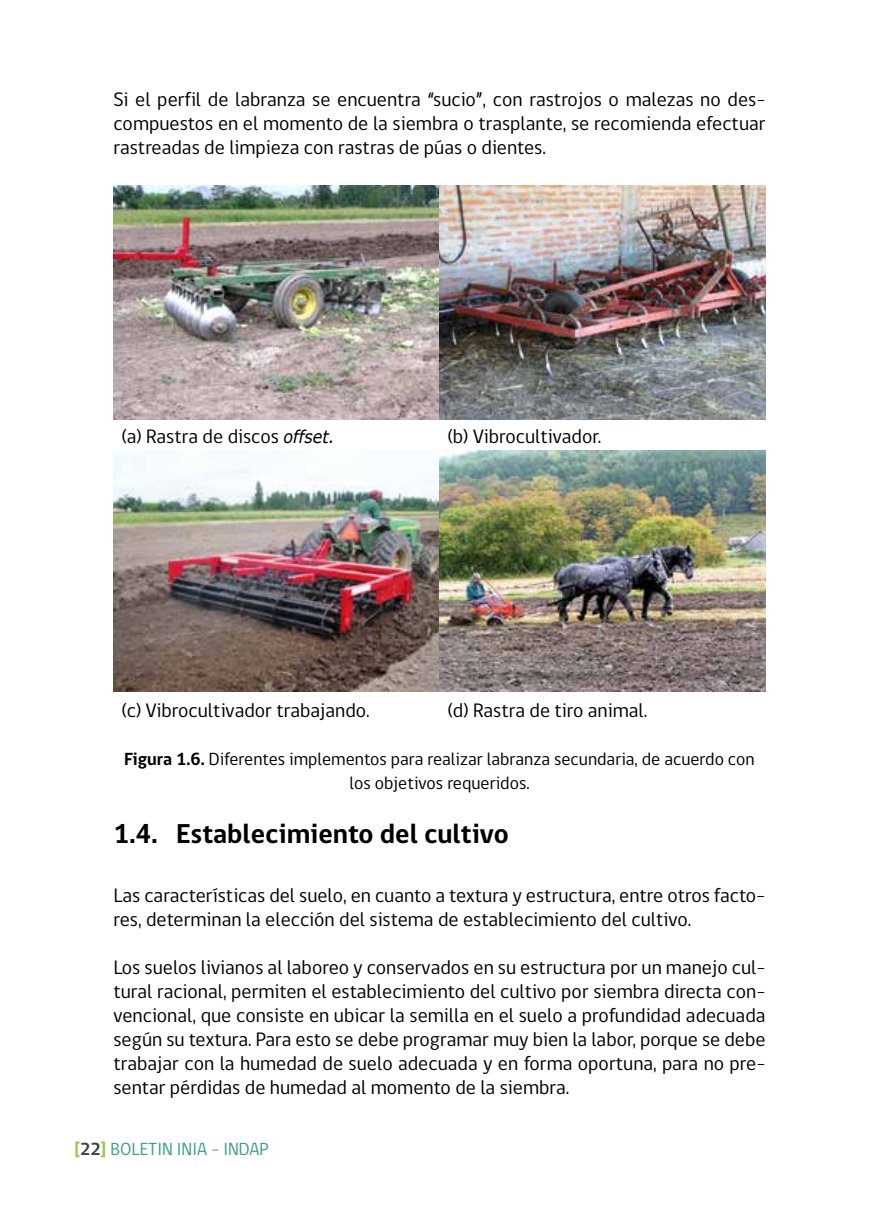
<style>
.page{position:relative;width:879px;height:1219px;background:#fff}
.page>*{position:absolute;margin:0;border:0;box-sizing:border-box;transform-origin:0 0}
.t1{font:700 28px "gob CL";color:#000}
.t2{font:20px/24px "gob CL";color:#000;text-align:justify}
.t3{font:18px/24px "gob CL";color:#000;text-align:center}
.t4{font:18px "gob CL";color:#3d9e8a}
.s1{font-family:"Verdana";font-style:italic;font-size:17.6px}
.s2{font-weight:700}
.s3{font-weight:700;color:#99cb52}
.s4{font-weight:700;color:#414042}
</style>
<div class="page">
<img style="left:113px;top:186px;width:652px;height:234px">
<img style="left:113px;top:451px;width:652px;height:240px">
<p class="t2" style="left:113px;top:88px;width:654px">Si el perfil de labranza se encuentra “sucio”, con rastrojos o malezas no des&shy;compuestos en el momento de la siembra o trasplante, se recomienda efectuar rastreadas de limpieza con rastras de púas o dientes.</p>
<p class="t2" style="left:121px;top:424px;width:215px">(a) Rastra de discos <span class="s1">offset.</span></p>
<p class="t2" style="left:447px;top:424px;width:155px">(b) Vibrocultivador.</p>
<p class="t2" style="left:121px;top:698px;width:250px">(c) Vibrocultivador trabajando.</p>
<p class="t2" style="left:447px;top:698px;width:201px">(d) Rastra de tiro animal.</p>
<p class="t3" style="left:124px;top:747px;width:632px"><span class="s2">Figura 1.6.</span> Diferentes implementos para realizar labranza secundaria, de acuerdo con los objetivos requeridos.</p>
<h1 class="t1" style="left:113px;top:814px;width:397px">1.4. Establecimiento del cultivo</h1>
<p class="t2" style="left:113px;top:884px;width:653px">Las características del suelo, en cuanto a textura y estructura, entre otros facto&shy;res, determinan la elección del sistema de establecimiento del cultivo.</p>
<p class="t2" style="left:113px;top:956px;width:654px">Los suelos livianos al laboreo y conservados en su estructura por un manejo cul&shy;tural racional, permiten el establecimiento del cultivo por siembra directa con&shy;vencional, que consiste en ubicar la semilla en el suelo a profundidad adecuada según su textura. Para esto se debe programar muy bien la labor, porque se debe trabajar con la humedad de suelo adecuada y en forma oportuna, para no pre&shy;sentar pérdidas de humedad al momento de la siembra.</p>
<p class="t4" style="left:74px;top:1136px;width:196px"><span class="s3">[</span><span class="s4">22</span><span class="s3">]</span> BOLETIN INIA - INDAP</p>
</div>
